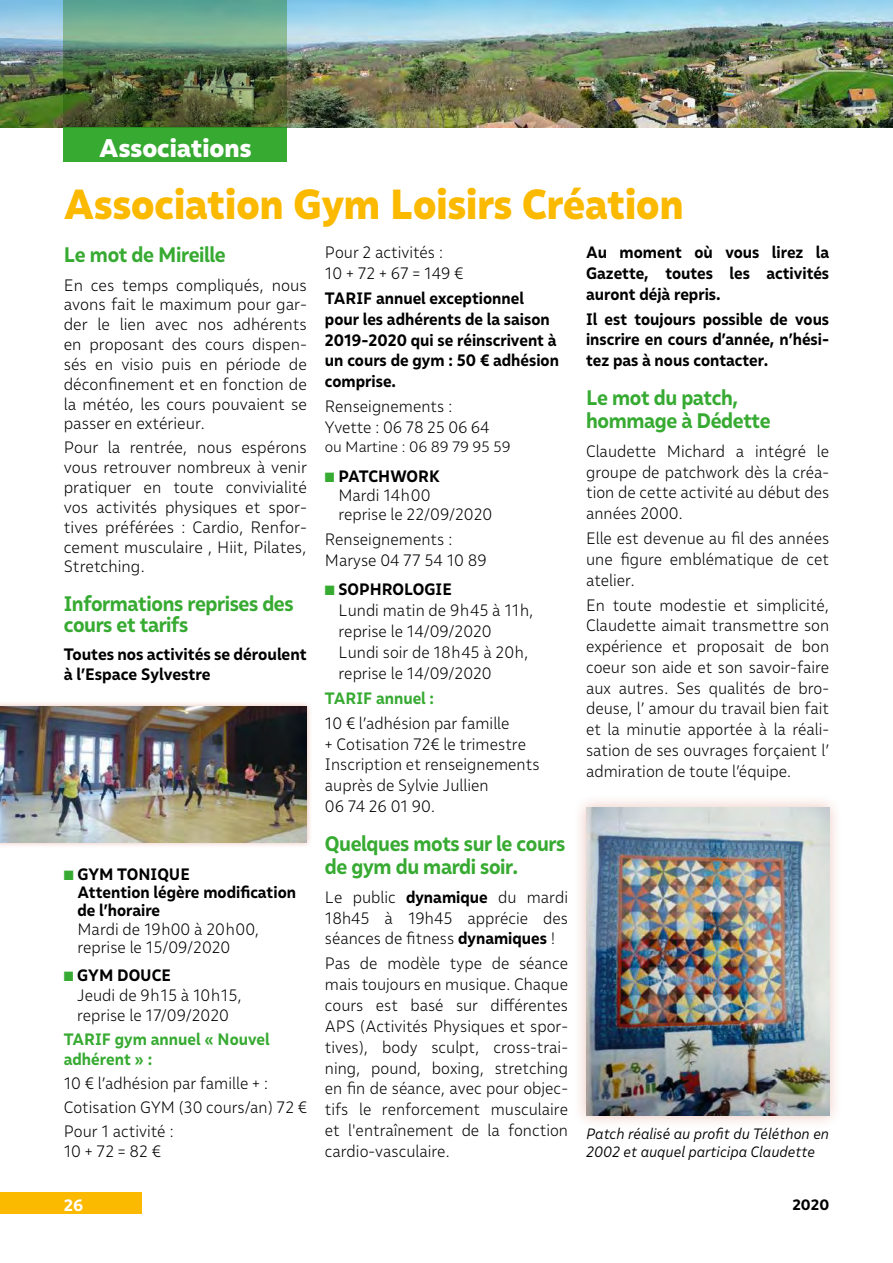
<style>
.page{position:relative;width:893px;height:1263px;background:#fff}
.page>*{position:absolute;margin:0;border:0;box-sizing:border-box;transform-origin:0 0}
.t1{font:800 42px "Malva";color:#fbb900;scale:.95 1}
.t2{font:800 25.5px "Malva";color:#fff}
.t3{font:700 21px/21.3px "Malva";letter-spacing:-.02em;color:#37aa32;scale:.95 1}
.t4{font:300 16.5px/20.9px "Malva";color:#000;scale:.95 1}
.t5{font:300 16.5px/19.8px "Malva";color:#000;text-align:justify}
.t6{font:700 16.5px/20.9px "Malva";color:#000;scale:.95 1}
.t7{font:700 16.5px/19.8px "Malva";color:#000}
.t8{font:700 16.5px/19.8px "Malva";color:#37aa32;scale:.95 1}
.t9{font:700 16.5px "Malva";color:#fff}
.t10{font:italic 15px/18px "Malva";color:#000;scale:.95 1}
.t11{font:300 15px "Malva";letter-spacing:-.01em;color:#000}
.t12{font:700 15px "Malva";color:#000}
.s1{color:#37aa32}
.s2{font-weight:700}
</style>
<div class="page">
<img style="left:0;top:0;width:893px;height:128px">
<div style="left:64px;top:128px;width:223px;height:34px;background:#37aa32"></div>
<img style="left:64px;top:0;width:223px;height:128px">
<div style="left:0;top:1192px;width:142px;height:21px;background:#fbb900"></div>
<div style="left:0;top:700px;width:313px;height:148px;background:#c03d18;opacity:.3"></div>
<img style="left:0;top:706px;width:307px;height:136px">
<div style="left:572px;top:793px;width:271px;height:336px;background:#c03d18;opacity:.3"></div>
<img style="left:586px;top:807px;width:243px;height:308px">
<h2 class="t2" style="left:99px;top:132px;width:154px">Associations</h2>
<h1 class="t1" style="left:64px;top:178px;width:654px">Association Gym Loisirs Création</h1>
<p class="t3" style="left:64px;top:244px;width:172px">Le mot de Mireille</p>
<p class="t5" style="left:64px;top:275px;width:245px">En ces temps compliqués, nous avons fait le maximum pour gar&shy;der le lien avec nos adhérents en proposant des cours dispen&shy;sés en visio puis en période de déconfinement et en fonction de la météo, les cours pouvaient se passer en extérieur.</p>
<p class="t5" style="left:64px;top:437px;width:245px">Pour la rentrée, nous espérons vous retrouver nombreux à venir pratiquer en toute convivialité vos activités physiques et spor&shy;tives préférées : Cardio, Renfor&shy;cement musculaire , Hiit, Pilates, Stretching.</p>
<p class="t3" style="left:64px;top:592px;width:243px">Informations reprises des cours et tarifs</p>
<p class="t7" style="left:64px;top:644px;width:245px">Toutes nos activités se déroulent à l’Espace Sylvestre</p>
<p class="t6" style="left:586px;top:242px;width:257px;text-align:justify">Au moment où vous lirez la Gazette, toutes les activités auront déjà repris.</p>
<p class="t6" style="left:586px;top:308px;width:257px;text-align:justify">Il est toujours possible de vous inscrire en cours d’année, n’hési&shy;tez pas à nous contacter.</p>
<p class="t3" style="left:586px;top:386px;width:196px;line-height:22.2px">Le mot du patch, hommage à Dédette</p>
<p class="t4" style="left:586px;top:440px;width:257px;text-align:justify">Claudette Michard a intégré le groupe de patchwork dès la créa&shy;tion de cette activité au début des années 2000.</p>
<p class="t4" style="left:586px;top:528px;width:257px;text-align:justify">Elle est devenue au fil des années une figure emblématique de cet atelier.</p>
<p class="t4" style="left:586px;top:594px;width:257px;text-align:justify">En toute modestie et simplicité, Claudette aimait transmettre son expérience et proposait de bon coeur son aide et son savoir-faire aux autres. Ses qualités de bro&shy;deuse, l’ amour du travail bien fait et la minutie apportée à la réali&shy;sation de ses ouvrages forçaient l’ admiration de toute l’équipe.</p>
<p class="t4" style="left:325px;top:242px;width:147px">Pour 2 activités :<br>10 + 72 + 67 = 149 €</p>
<p class="t6" style="left:325px;top:287px;width:248px">TARIF annuel exceptionnel pour les adhérents de la saison<br>2019-2020 qui se réinscrivent à un cours de gym : 50 € adhésion comprise.</p>
<p class="t4" style="left:325px;top:396px;width:175px">Renseignements :<br>Yvette : 06 78 25 06 64</p>
<p class="t11" style="left:325px;top:438px;width:187px">ou Martine : 06 89 79 95 59</p>
<p class="t4" style="left:338px;top:466px;width:164px;line-height:19.4px;text-indent:-13px"><span class="s1">■</span> <span class="s2">PATCHWORK<br></span>Mardi 14 h 00<br>reprise le 22/09/2020</p>
<p class="t4" style="left:325px;top:529px;width:172px">Renseignements :<br>Maryse 04 77 54 10 89</p>
<p class="t4" style="left:339px;top:579px;width:207px;text-indent:-14px"><span class="s1">■</span> <span class="s2">SOPHROLOGIE<br></span>Lundi matin de 9 h 45 à 11 h, reprise le 14/09/2020<br>Lundi soir de 18 h 45 à 20 h, reprise le 14/09/2020</p>
<p class="t8" style="left:325px;top:687px;width:116px">TARIF annuel :</p>
<p class="t4" style="left:325px;top:712px;width:227px">10 € l’adhésion par famille<br>+ Cotisation 72€ le trimestre<br>Inscription et renseignements auprès de Sylvie Jullien<br>06 74 26 01 90.</p>
<p class="t3" style="left:325px;top:832px;width:254px;line-height:22.4px">Quelques mots sur le cours de gym du mardi soir.</p>
<p class="t4" style="left:325px;top:886px;width:257px;text-align:justify">Le public <span class="s2">dynamique</span> du mardi 18h45 à 19h45 apprécie des séances de fitness <span class="s2">dynamiques</span> !</p>
<p class="t4" style="left:325px;top:953px;width:257px;text-align:justify">Pas de modèle type de séance mais toujours en musique. Chaque cours est basé sur différentes APS (Activités Physiques et spor&shy;tives), body sculpt, cross-trai&shy;ning, pound, boxing, stretching en fin de séance, avec pour objec&shy;tifs le renforcement musculaire et l'entraînement de la fonction cardio-vasculaire.</p>
<p class="t6" style="left:78px;top:864px;width:232px;line-height:18.3px;text-indent:-14px"><span class="s1">■</span> GYM TONIQUE<br>Attention légère modification de l’horaire</p>
<p class="t4" style="left:78px;top:919px;width:193px;line-height:18.3px">Mardi de 19 h00 à 20 h 00, reprise le 15/09/2020</p>
<p class="t4" style="left:77px;top:965px;width:175px;line-height:19.8px;text-indent:-13px"><span class="s1">■</span> <span class="s2">GYM DOUCE<br></span>Jeudi de 9 h 15 à 10 h 15, reprise le 17/09/2020</p>
<p class="t8" style="left:64px;top:1029px;width:218px">TARIF gym annuel « Nouvel adhérent » :</p>
<p class="t4" style="left:64px;top:1071px;width:257px;line-height:24px">10 € l’adhésion par famille + :<br>Cotisation GYM (30 cours/an) 72 €<br>Pour 1 activité :</p>
<p class="t4" style="left:64px;top:1140px;width:104px">10 + 72 = 82 €</p>
<p class="t10" style="left:586px;top:1124px;width:257px">Patch réalisé au profit du Téléthon en<br>2002 et auquel participa Claudette</p>
<p class="t9" style="left:64px;top:1195px;width:21px">26</p>
<p class="t12" style="left:792px;top:1195px;width:38px">2020</p>
</div>
